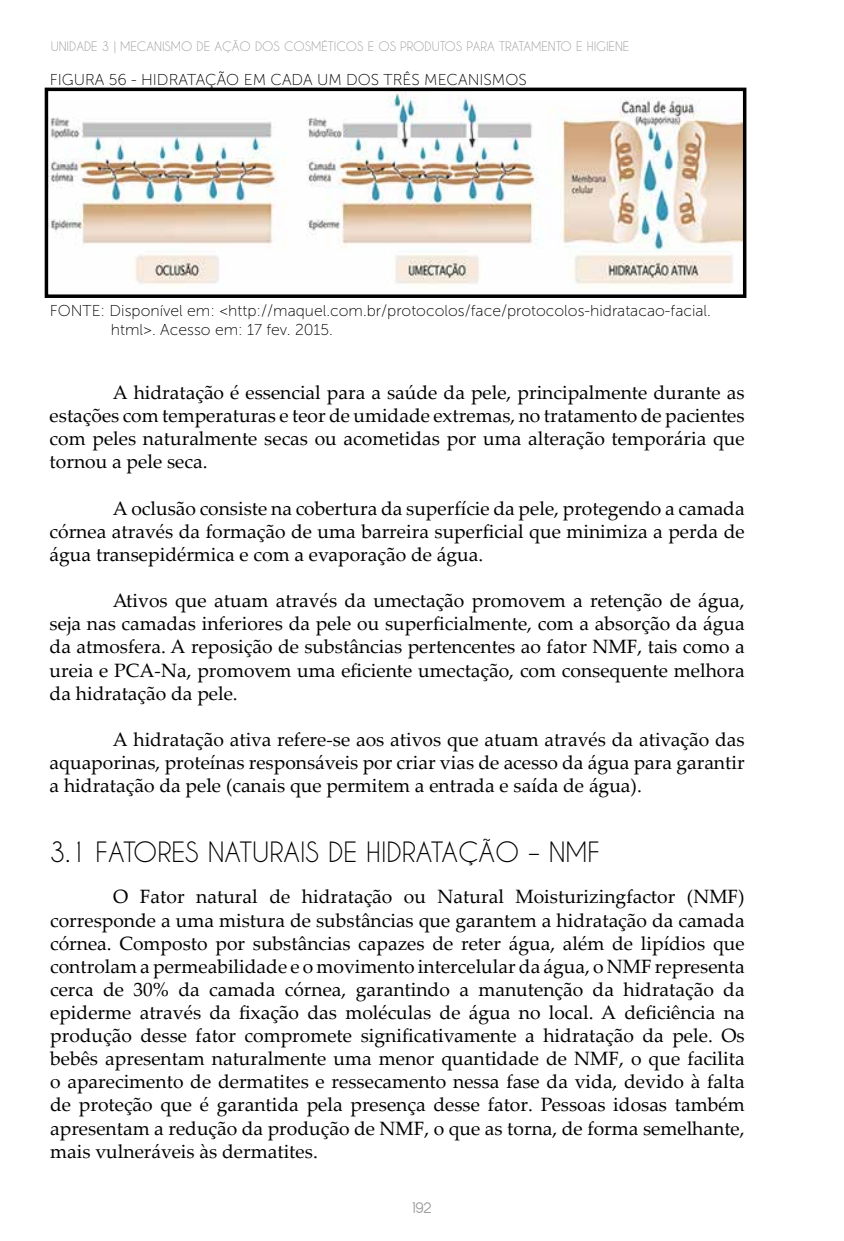
<style>
.page{position:relative;width:844px;height:1241px;background:#fff}
.page>*{position:absolute;margin:0;border:0;box-sizing:border-box;transform-origin:0 0}
.t1{font:26.25px "Caviar Dreams";color:#000}
.t2{font:19.25px/23.1px "Palatino Linotype";color:#000;text-align:justify}
.t3{font:17.5px "Alcefun Round";color:#9d9d9c}
.t4{font:15.75px/18.9px "Museo Sans 100";color:#000}
.t5{font:12.25px "Caviar Dreams";color:#9d9d9c}
</style>
<div class="page">
<img style="left:50px;top:93px;width:691px;height:195px">
<div style="left:45px;top:88px;width:701px;height:210px;border:4px solid #000"></div>
<p class="t5" style="left:51px;top:40px;width:580px">UNIDADE 3 | MECANISMO DE AÇÃO DOS COSMÉTICOS E OS PRODUTOS PARA TRATAMENTO E HIGIENE</p>
<p class="t4" style="left:50px;top:70px;width:478px">FIGURA 56 - HIDRATAÇÃO EM CADA UM DOS TRÊS MECANISMOS</p>
<p class="t4" style="left:111px;top:302px;width:601px;text-indent:-61px">FONTE: Disponível em: &lt;http://maquel.com.br/protocolos/face/protocolos-hidratacao-facial. html&gt;. Acesso em: 17 fev. 2015.</p>
<p class="t2" style="left:50px;top:380px;width:696px;text-indent:63px">A hidratação é essencial para a saúde da pele, principalmente durante as estações com temperaturas e teor de umidade extremas, no tratamento de pacientes com peles naturalmente secas ou acometidas por uma alteração temporária que tornou a pele seca.</p>
<p class="t2" style="left:50px;top:496px;width:696px;text-indent:63px">A oclusão consiste na cobertura da superfície da pele, protegendo a camada córnea através da formação de uma barreira superficial que minimiza a perda de água transepidérmica e com a evaporação de água.</p>
<p class="t2" style="left:50px;top:588px;width:696px;text-indent:63px">Ativos que atuam através da umectação promovem a retenção de água, seja nas camadas inferiores da pele ou superficialmente, com a absorção da água da atmosfera. A reposição de substâncias pertencentes ao fator NMF, tais como a ureia e PCA-Na, promovem uma eficiente umectação, com consequente melhora da hidratação da pele.</p>
<p class="t2" style="left:50px;top:727px;width:696px;text-indent:63px">A hidratação ativa refere-se aos ativos que atuam através da ativação das aquaporinas, proteínas responsáveis por criar vias de acesso da água para garantir a hidratação da pele (canais que permitem a entrada e saída de água).</p>
<h1 class="t1" style="left:50px;top:837px;width:551px">3.1 FATORES NATURAIS DE HIDRATAÇÃO – NMF</h1>
<p class="t2" style="left:50px;top:884px;width:695px;text-indent:63px">O Fator natural de hidratação ou Natural Moisturizingfactor (NMF) corresponde a uma mistura de substâncias que garantem a hidratação da camada córnea. Composto por substâncias capazes de reter água, além de lipídios que controlam a permeabilidade e o movimento intercelular da água, o NMF representa cerca de 30% da camada córnea, garantindo a manutenção da hidratação da epiderme através da fixação das moléculas de água no local. A deficiência na produção desse fator compromete significativamente a hidratação da pele. Os bebês apresentam naturalmente uma menor quantidade de NMF, o que facilita o aparecimento de dermatites e ressecamento nessa fase da vida, devido à falta de proteção que é garantida pela presença desse fator. Pessoas idosas também apresentam a redução da produção de NMF, o que as torna, de forma semelhante, mais vulneráveis às dermatites.</p>
<p class="t3" style="left:412px;top:1197px;width:21px">192</p>
</div>
